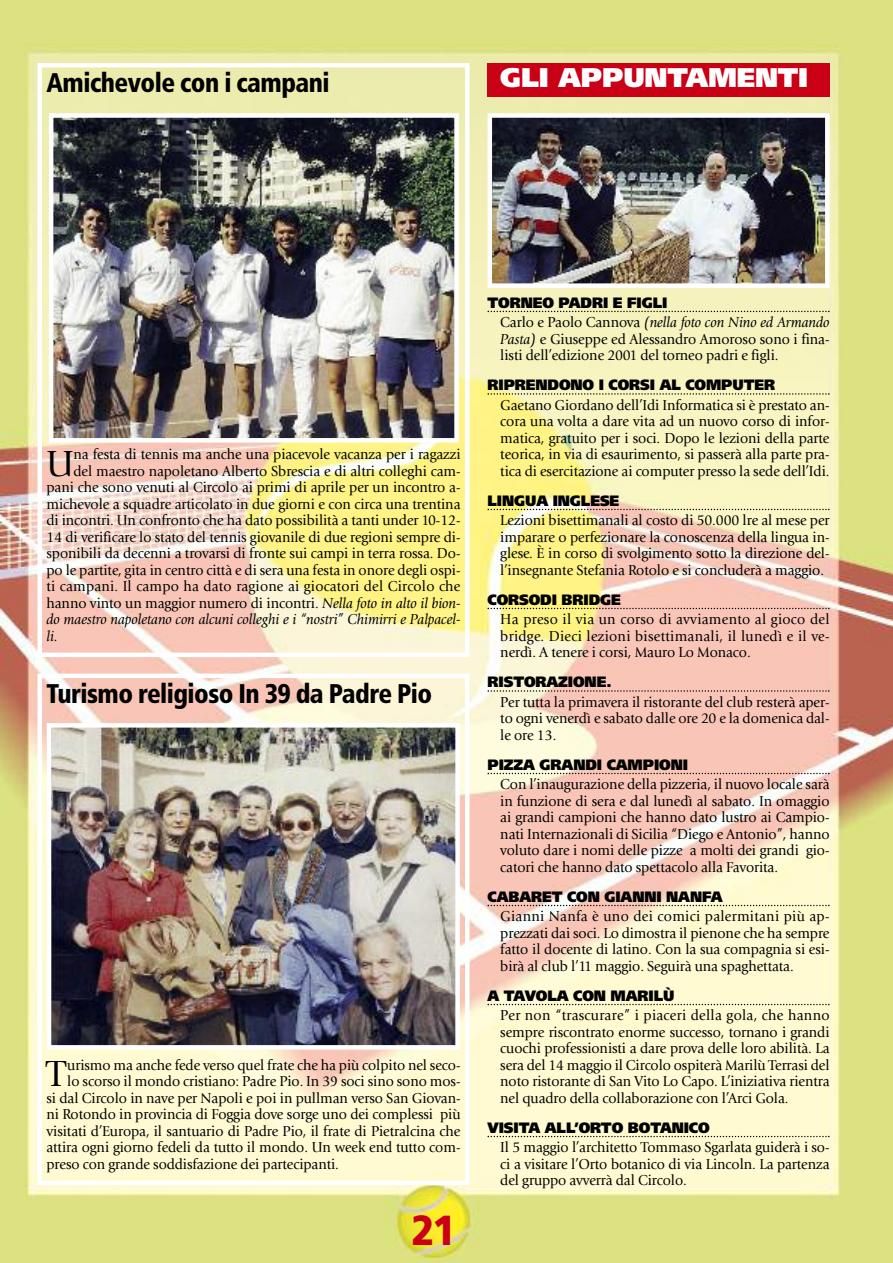
<style>
.page{position:relative;width:893px;height:1263px;background:#fff}
.page>*{position:absolute;margin:0;border:0;box-sizing:border-box;transform-origin:0 0}
.t1{font:900 42px "Frutiger";color:#ca0016;scale:.9 1}
.t2{font:37.95px "Giovanni";color:#000;scale:.95 1}
.t3{font:900 condensed 27px "Frutiger";letter-spacing:-.02em;color:#000;scale:.95 1}
.t4{font:900 27px "Frutiger";letter-spacing:-.01em;color:#fff}
.t5{font:15px/16.5px "Giovanni";letter-spacing:-.005em;color:#000;text-align:justify;scale:.95 1}
.t6{font:900 15px "Frutiger";letter-spacing:-.01em;color:#000;scale:.95 1}
.t7{font:italic 15px "Giovanni";letter-spacing:-.005em;color:#000;scale:.95 1}
.t8{font:15px "Giovanni";letter-spacing:.015em;color:#000;scale:.95 1}
.s1{font-style:italic}
</style>
<div class="page">
<img style="left:0;top:0;width:893px;height:1263px">
<div style="left:38px;top:674px;width:431px;height:511px;border:4px solid #fff"></div>
<img style="left:52px;top:728px;width:403px;height:316px">
<div style="left:47px;top:723px;width:413px;height:326px;border:4px solid #fff"></div>
<div style="left:487px;top:63px;width:342px;height:33px;background:#ca0016"></div>
<svg style="left:487px;top:311px;width:342px;height:1px"></svg>
<svg style="left:487px;top:393px;width:342px;height:2px"></svg>
<svg style="left:487px;top:509px;width:342px;height:1px"></svg>
<svg style="left:487px;top:608px;width:342px;height:1px"></svg>
<svg style="left:487px;top:690px;width:342px;height:2px"></svg>
<svg style="left:487px;top:773px;width:342px;height:1px"></svg>
<svg style="left:487px;top:905px;width:342px;height:1px"></svg>
<svg style="left:487px;top:1004px;width:342px;height:1px"></svg>
<svg style="left:487px;top:1136px;width:342px;height:1px"></svg>
<div style="left:38px;top:63px;width:431px;height:594px;border:4px solid #fff"></div>
<img style="left:54px;top:118px;width:400px;height:320px">
<div style="left:49px;top:113px;width:410px;height:330px;border:4px solid #fff"></div>
<img style="left:492px;top:118px;width:332px;height:165px">
<div style="left:487px;top:113px;width:342px;height:175px;border:4px solid #fff"></div>
<h3 class="t3" style="left:47px;top:72px;width:300px">Amichevole con i campani</h3>
<h3 class="t4" style="left:500px;top:67px;width:309px">GLI APPUNTAMENTI</h3>
<h2 class="t2" style="left:47px;top:448px;width:30px">U</h2>
<p class="t5" style="left:74px;top:447px;width:409px">na festa di tennis ma anche una piacevole vacanza per i ragazzi</p>
<p class="t5" style="left:74px;top:464px;width:409px">del maestro napoletano Alberto Sbrescia e di altri colleghi cam-</p>
<p class="t5" style="left:47px;top:480px;width:437px">pani che sono venuti al Circolo ai primi di aprile per un incontro a-</p>
<p class="t5" style="left:47px;top:497px;width:437px">michevole a squadre articolato in due giorni e con circa una trentina</p>
<p class="t5" style="left:47px;top:513px;width:437px">di incontri. Un confronto che ha dato possibilità a tanti under 10-12-</p>
<p class="t5" style="left:47px;top:530px;width:437px">14 di verificare lo stato del tennis giovanile di due regioni sempre di-</p>
<p class="t5" style="left:47px;top:546px;width:437px">sponibili da decenni a trovarsi di fronte sui campi in terra rossa. Do-</p>
<p class="t5" style="left:47px;top:563px;width:437px">po le partite, gita in centro città e di sera una festa in onore degli ospi-</p>
<p class="t8" style="left:47px;top:580px;width:437px">ti campani. Il campo ha dato ragione ai giocatori del Circolo che</p>
<p class="t5" style="left:47px;top:596px;width:437px">hanno vinto un maggior numero di incontri. <span class="s1">Nella foto in alto il bion-</span></p>
<p class="t7" style="left:47px;top:613px;width:437px">do maestro napoletano con alcuni colleghi e i “nostri” Chimirri e Palpacel-</p>
<p class="t7" style="left:47px;top:630px;width:14px">li.</p>
<h3 class="t3" style="left:47px;top:683px;width:407px">Turismo religioso In 39 da Padre Pio</h3>
<h2 class="t2" style="left:47px;top:1059px;width:22px">T</h2>
<p class="t5" style="left:67px;top:1058px;width:415px">urismo ma anche fede verso quel frate che ha più colpito nel seco-</p>
<p class="t5" style="left:67px;top:1074px;width:415px">lo scorso il mondo cristiano: Padre Pio. In 39 soci sino sono mos-</p>
<p class="t5" style="left:46px;top:1091px;width:437px">si dal Circolo in nave per Napoli e poi in pullman verso San Giovan-</p>
<p class="t5" style="left:46px;top:1107px;width:437px">ni Rotondo in provincia di Foggia dove sorge uno dei complessi più</p>
<p class="t5" style="left:46px;top:1124px;width:437px">visitati d’Europa, il santuario di Padre Pio, il frate di Pietralcina che</p>
<p class="t5" style="left:46px;top:1140px;width:437px">attira ogni giorno fedeli da tutto il mondo. Un week end tutto com-</p>
<p class="t5" style="left:46px;top:1157px;width:309px">preso con grande soddisfazione dei partecipanti.</p>
<h1 class="t1" style="left:411px;top:1213px;width:51px">21</h1>
<p class="t6" style="left:488px;top:296px;width:191px">TORNEO PADRI E FIGLI</p>
<p class="t5" style="left:500px;top:315px;width:348px">Carlo e Paolo Cannova <span class="s1">(nella foto con Nino ed Armando Pasta)</span> e Giuseppe ed Alessandro Amoroso sono i fina&shy;listi dell’edizione 2001 del torneo padri e figli.</p>
<p class="t6" style="left:488px;top:379px;width:304px">RIPRENDONO I CORSI AL COMPUTER</p>
<p class="t5" style="left:500px;top:398px;width:348px">Gaetano Giordano dell’Idi Informatica si è prestato an&shy;cora una volta a dare vita ad un nuovo corso di infor&shy;matica, gratuito per i soci. Dopo le lezioni della parte teorica, in via di esaurimento, si passerà alla parte pra&shy;tica di esercitazione ai computer presso la sede dell’Idi.</p>
<p class="t6" style="left:488px;top:494px;width:140px">LINGUA INGLESE</p>
<p class="t5" style="left:500px;top:513px;width:348px">Lezioni bisettimanali al costo di 50.000 lre al mese per imparare o perfezionare la conoscenza della lingua in&shy;glese. È in corso di svolgimento sotto la direzione del&shy;l’insegnante Stefania Rotolo e si concluderà a maggio.</p>
<p class="t6" style="left:488px;top:593px;width:142px">CORSODI BRIDGE</p>
<p class="t5" style="left:500px;top:612px;width:348px">Ha preso il via un corso di avviamento al gioco del bridge. Dieci lezioni bisettimanali, il lunedì e il ve&shy;nerdì. A tenere i corsi, Mauro Lo Monaco.</p>
<p class="t6" style="left:488px;top:676px;width:132px">RISTORAZIONE.</p>
<p class="t5" style="left:500px;top:695px;width:348px">Per tutta la primavera il ristorante del club resterà aper&shy;to ogni venerdì e sabato dalle ore 20 e la domenica dal&shy;le ore 13.</p>
<p class="t6" style="left:488px;top:758px;width:213px">PIZZA GRANDI CAMPIONI</p>
<p class="t5" style="left:500px;top:777px;width:348px">Con l’inaugurazione della pizzeria, il nuovo locale sarà in funzione di sera e dal lunedì al sabato. In omaggio ai grandi campioni che hanno dato lustro ai Campio&shy;nati Internazionali di Sicilia “Diego e Antonio”, hanno voluto dare i nomi delle pizze a molti dei grandi gio&shy;catori che hanno dato spettacolo alla Favorita.</p>
<p class="t6" style="left:488px;top:890px;width:249px">CABARET CON GIANNI NANFA</p>
<p class="t5" style="left:500px;top:909px;width:348px">Gianni Nanfa è uno dei comici palermitani più ap&shy;prezzati dai soci. Lo dimostra il pienone che ha sempre fatto il docente di latino. Con la sua compagnia si esi&shy;birà al club l’11 maggio. Seguirà una spaghettata.</p>
<p class="t6" style="left:488px;top:989px;width:198px">A TAVOLA CON MARILÙ</p>
<p class="t5" style="left:500px;top:1008px;width:348px">Per non “trascurare” i piaceri della gola, che hanno sempre riscontrato enorme successo, tornano i grandi cuochi professionisti a dare prova delle loro abilità. La sera del 14 maggio il Circolo ospiterà Marilù Terrasi del noto ristorante di San Vito Lo Capo. L’iniziativa rientra nel quadro della collaborazione con l’Arci Gola.</p>
<p class="t6" style="left:488px;top:1121px;width:235px">VISITA ALL’ORTO BOTANICO</p>
<p class="t5" style="left:500px;top:1140px;width:348px">Il 5 maggio l’architetto Tommaso Sgarlata guiderà i so&shy;ci a visitare l’Orto botanico di via Lincoln. La partenza del gruppo avverrà dal Circolo.</p>
</div>
